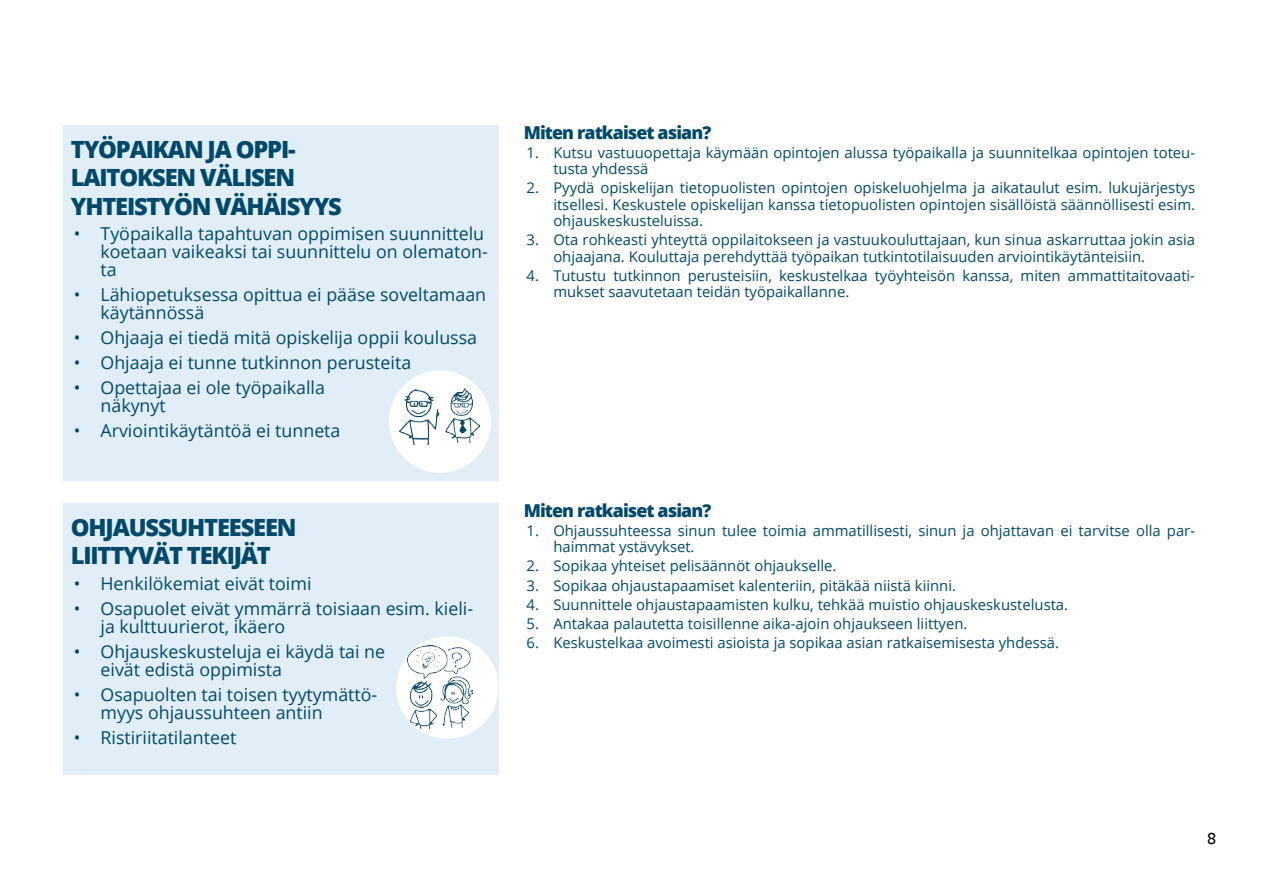
<style>
.page{position:relative;width:1263px;height:893px;background:#fff}
.page>*{position:absolute;margin:0;border:0;box-sizing:border-box;transform-origin:0 0}
.t1{font:800 23.7px/28.5px "Open Sans";letter-spacing:-.05em;color:#00496a}
.t2{font:500 18px "Freight Sans";color:#000}
.t3{font:17.85px/17.9px "Open Sans";color:#00496a}
.t4{font:800 17.85px "Open Sans";letter-spacing:-.05em;color:#00496a}
.t5{font:14.85px/16.4px "Open Sans";color:#00496a}
</style>
<div class="page">
<div style="left:63px;top:125px;width:435px;height:355px;background:#e1eef7"></div>
<div style="left:63px;top:503px;width:435px;height:272px;background:#e1eef7"></div>
<div style="left:389px;top:370px;width:102px;height:103px;background:#fff;border-radius:50%"></div>
<img style="left:399px;top:390px;width:41px;height:54px">
<img style="left:445px;top:388px;width:34px;height:55px">
<div style="left:396px;top:636px;width:102px;height:103px;background:#fff;border-radius:50%"></div>
<img style="left:407px;top:646px;width:65px;height:83px">
<h1 class="t1" style="left:71px;top:134px;width:273px">TYÖPAIKAN JA OPPI-<br>LAITOKSEN VÄLISEN<br>YHTEISTYÖN VÄHÄISYYS</h1>
<p class="t3" style="left:101px;top:224px;width:389px;text-indent:-27px">• Työpaikalla tapahtuvan oppimisen suunnittelu koetaan vaikeaksi tai suunnittelu on olematon&shy;ta</p>
<p class="t3" style="left:101px;top:285px;width:387px;text-indent:-27px">• Lähiopetuksessa opittua ei pääse soveltamaan käytännössä</p>
<p class="t3" style="left:74px;top:328px;width:405px">• Ohjaaja ei tiedä mitä opiskelija oppii koulussa</p>
<p class="t3" style="left:74px;top:353px;width:339px">• Ohjaaja ei tunne tutkinnon perusteita</p>
<p class="t3" style="left:101px;top:378px;width:226px;text-indent:-27px">• Opettajaa ei ole työpaikalla näkynyt</p>
<p class="t3" style="left:74px;top:421px;width:268px">• Arviointikäytäntöä ei tunneta</p>
<h1 class="t1" style="left:71px;top:512px;width:227px">OHJAUSSUHTEESEEN<br>LIITTYVÄT TEKIJÄT</h1>
<p class="t3" style="left:74px;top:574px;width:239px">• Henkilökemiat eivät toimi</p>
<p class="t3" style="left:101px;top:599px;width:374px;text-indent:-27px">• Osapuolet eivät ymmärrä toisiaan esim. kieli&shy;ja kulttuurierot, ikäero</p>
<p class="t3" style="left:101px;top:642px;width:286px;text-indent:-27px">• Ohjauskeskusteluja ei käydä tai ne eivät edistä oppimista</p>
<p class="t3" style="left:101px;top:685px;width:278px;text-indent:-27px">• Osapuolten tai toisen tyytymättö&shy;myys ohjaussuhteen antiin</p>
<p class="t3" style="left:74px;top:728px;width:164px">• Ristiriitatilanteet</p>
<p class="t4" style="left:524px;top:119px;width:189px">Miten ratkaiset asian?</p>
<p class="t5" style="left:553px;top:144px;width:643px;text-indent:-27px">1. Kutsu vastuuopettaja käymään opintojen alussa työpaikalla ja suunnitelkaa opintojen toteu&shy;tusta yhdessä</p>
<p class="t5" style="left:553px;top:179px;width:643px;text-align:justify;text-indent:-27px">2. Pyydä opiskelijan tietopuolisten opintojen opiskeluohjelma ja aikataulut esim. lukujärjestys itsellesi. Keskustele opiskelijan kanssa tietopuolisten opintojen sisällöistä säännöllisesti esim. ohjauskeskusteluissa.</p>
<p class="t5" style="left:553px;top:231px;width:643px;text-indent:-27px">3. Ota rohkeasti yhteyttä oppilaitokseen ja vastuukouluttajaan, kun sinua askarruttaa jokin asia ohjaajana. Kouluttaja perehdyttää työpaikan tutkintotilaisuuden arviointikäytänteisiin.</p>
<p class="t5" style="left:553px;top:267px;width:643px;text-indent:-27px">4. Tutustu tutkinnon perusteisiin, keskustelkaa työyhteisön kanssa, miten ammattitaitovaati&shy;mukset saavutetaan teidän työpaikallanne.</p>
<p class="t4" style="left:524px;top:496px;width:189px">Miten ratkaiset asian?</p>
<p class="t5" style="left:553px;top:522px;width:643px;text-indent:-27px">1. Ohjaussuhteessa sinun tulee toimia ammatillisesti, sinun ja ohjattavan ei tarvitse olla par&shy;haimmat ystävykset.</p>
<p class="t5" style="left:527px;top:557px;width:311px">2. Sopikaa yhteiset pelisäännöt ohjaukselle.</p>
<p class="t5" style="left:527px;top:577px;width:431px">3. Sopikaa ohjaustapaamiset kalenteriin, pitäkää niistä kiinni.</p>
<p class="t5" style="left:527px;top:596px;width:543px">4. Suunnittele ohjaustapaamisten kulku, tehkää muistio ohjauskeskustelusta.</p>
<p class="t5" style="left:527px;top:615px;width:442px">5. Antakaa palautetta toisillenne aika-ajoin ohjaukseen liittyen.</p>
<p class="t5" style="left:527px;top:634px;width:534px">6. Keskustelkaa avoimesti asioista ja sopikaa asian ratkaisemisesta yhdessä.</p>
<p class="t2" style="left:1207px;top:828px;width:11px">8</p>
</div>
